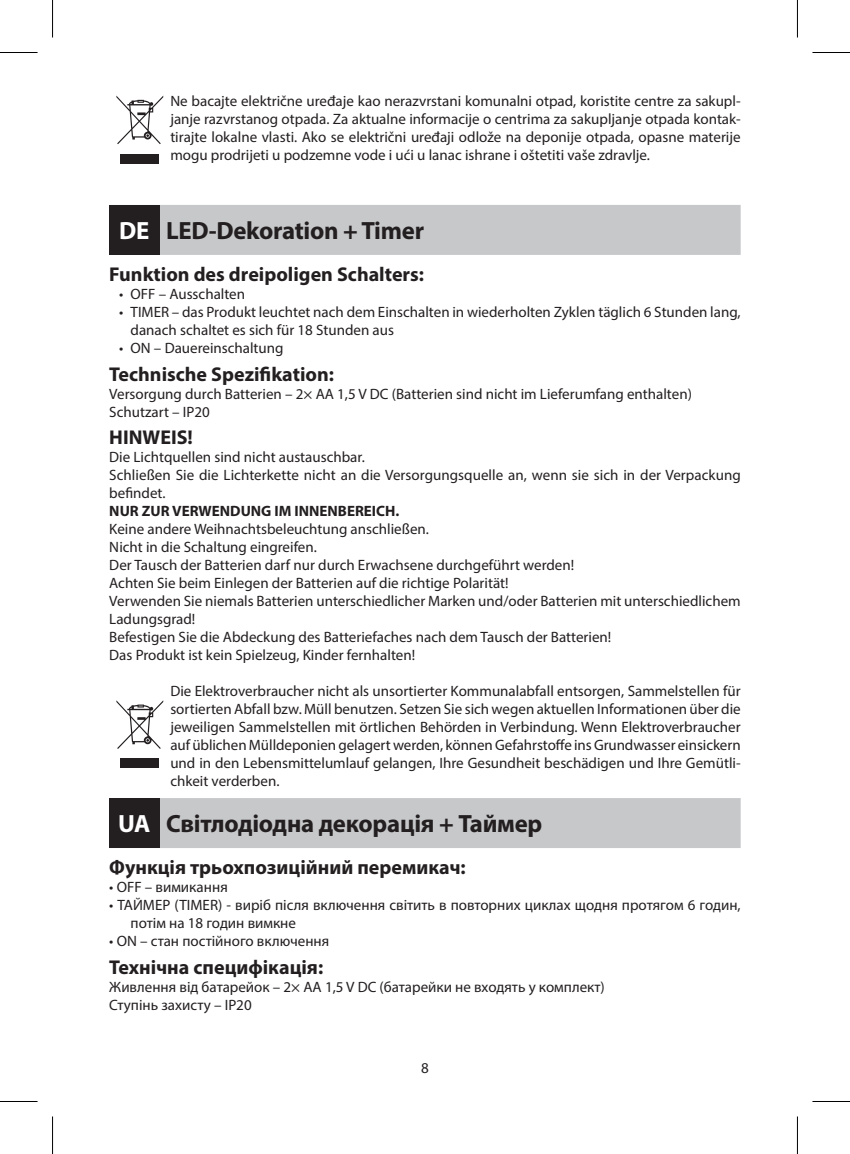
<style>
.page{position:relative;width:850px;height:1154px;background:#fff}
.page>*{position:absolute;margin:0;border:0;box-sizing:border-box;transform-origin:0 0}
.t1{font:700 25px "Myriad Pro";letter-spacing:-.01em;color:#231f20}
.t2{font:700 20px "Myriad Pro";color:#231f20}
.t3{font:15px/18px "Myriad Pro";color:#231f20}
.t4{font:700 15px "Myriad Pro";color:#231f20}
.s1{color:#fff}
</style>
<div class="page">
<div style="left:109px;top:205px;width:631px;height:50px;background:#c7c8ca"></div>
<div style="left:109px;top:798px;width:631px;height:50px;background:#c7c8ca"></div>
<svg style="left:116px;top:96px;width:47px;height:48px"></svg>
<div style="left:120px;top:154px;width:39px;height:9px;background:#231f20"></div>
<div style="left:109px;top:205px;width:50px;height:49px;background:#231f20"></div>
<svg style="left:116px;top:700px;width:47px;height:49px"></svg>
<div style="left:120px;top:759px;width:39px;height:9px;background:#231f20"></div>
<div style="left:109px;top:798px;width:50px;height:50px;background:#231f20"></div>
<hr style="left:0;top:52px;width:38px;height:1px;background:#000">
<hr style="left:812px;top:52px;width:37px;height:1px;background:#000">
<hr style="left:0;top:1101px;width:38px;height:1px;background:#000">
<hr style="left:812px;top:1101px;width:37px;height:1px;background:#000">
<hr style="left:52px;top:0;width:1px;height:38px;background:#000">
<hr style="left:52px;top:1116px;width:1px;height:38px;background:#000">
<hr style="left:796px;top:0;width:1px;height:38px;background:#000">
<hr style="left:796px;top:1116px;width:1px;height:38px;background:#000">
<p class="t3" style="left:170px;top:92px;width:571px;text-align:justify">Ne bacajte električne uređaje kao nerazvrstani komunalni otpad, koristite centre za sakupl&shy;janje razvrstanog otpada. Za aktualne informacije o centrima za sakupljanje otpada kontak&shy;tirajte lokalne vlasti. Ako se električni uređaji odlože na deponije otpada, opasne materije mogu prodrijeti u podzemne vode i ući u lanac ishrane i oštetiti vaše zdravlje.</p>
<h1 class="t1" style="left:119px;top:215px;width:306px"><span class="s1">DE</span> LED-Dekoration + Timer</h1>
<h2 class="t2" style="left:109px;top:261px;width:316px">Funktion des dreipoligen Schalters:</h2>
<p class="t3" style="left:119px;top:285px;width:127px">• OFF – Ausschalten</p>
<p class="t3" style="left:130px;top:303px;width:611px;text-indent:-11px">• TIMER – das Produkt leuchtet nach dem Einschalten in wiederholten Zyklen täglich 6 Stunden lang, danach schaltet es sich für 18 Stunden aus</p>
<p class="t3" style="left:119px;top:339px;width:166px">• ON – Dauereinschaltung</p>
<h2 class="t2" style="left:109px;top:361px;width:226px">Technische Spezifikation:</h2>
<p class="t3" style="left:109px;top:384px;width:584px">Versorgung durch Batterien – 2× AA 1,5 V DC (Batterien sind nicht im Lieferumfang enthalten)<br>Schutzart – IP20</p>
<h2 class="t2" style="left:109px;top:424px;width:85px">HINWEIS!</h2>
<p class="t3" style="left:109px;top:448px;width:632px">Die Lichtquellen sind nicht austauschbar.<br>Schließen Sie die Lichterkette nicht an die Versorgungsquelle an, wenn sie sich in der Verpackung befindet.</p>
<p class="t4" style="left:109px;top:501px;width:291px">NUR ZUR VERWENDUNG IM INNENBEREICH.</p>
<p class="t3" style="left:109px;top:520px;width:632px">Keine andere Weihnachtsbeleuchtung anschließen.<br>Nicht in die Schaltung eingreifen.<br>Der Tausch der Batterien darf nur durch Erwachsene durchgeführt werden!<br>Achten Sie beim Einlegen der Batterien auf die richtige Polarität!<br>Verwenden Sie niemals Batterien unterschiedlicher Marken und/oder Batterien mit unterschiedlichem Ladungsgrad!<br>Befestigen Sie die Abdeckung des Batteriefaches nach dem Tausch der Batterien!<br>Das Produkt ist kein Spielzeug, Kinder fernhalten!</p>
<p class="t3" style="left:170px;top:682px;width:571px;text-align:justify">Die Elektroverbraucher nicht als unsortierter Kommunalabfall entsorgen, Sammelstellen für sortierten Abfall bzw. Müll benutzen. Setzen Sie sich wegen aktuellen Informationen über die jeweiligen Sammelstellen mit örtlichen Behörden in Verbindung. Wenn Elektroverbraucher auf üblichen Mülldeponien gelagert werden, können Gefahrstoffe ins Grundwasser einsickern und in den Lebensmittelumlauf gelangen, Ihre Gesundheit beschädigen und Ihre Gemütli&shy;chkeit verderben.</p>
<h1 class="t1" style="left:118px;top:808px;width:425px"><span class="s1">UA</span> Cвітлодіодна декорація + Таймер</h1>
<h2 class="t2" style="left:109px;top:854px;width:358px">Функція трьохпозиційний перемикач:</h2>
<p class="t3" style="left:109px;top:878px;width:120px">• OFF – вимикання</p>
<p class="t3" style="left:130px;top:896px;width:611px;text-indent:-21px">• ТАЙМЕР (TIMER) - виріб після включення світить в повторних циклах щодня протягом 6 годин, потім на 18 годин вимкне</p>
<p class="t3" style="left:109px;top:932px;width:221px">• ON – стан постійного включення</p>
<h2 class="t2" style="left:109px;top:954px;width:215px">Технічна специфікація:</h2>
<p class="t3" style="left:109px;top:977px;width:496px">Живлення від батарейок – 2× AA 1,5 V DC (батарейки не входять у комплект)<br>Ступінь захисту – IP20</p>
<p class="t3" style="left:421px;top:1059px;width:9px">8</p>
</div>
